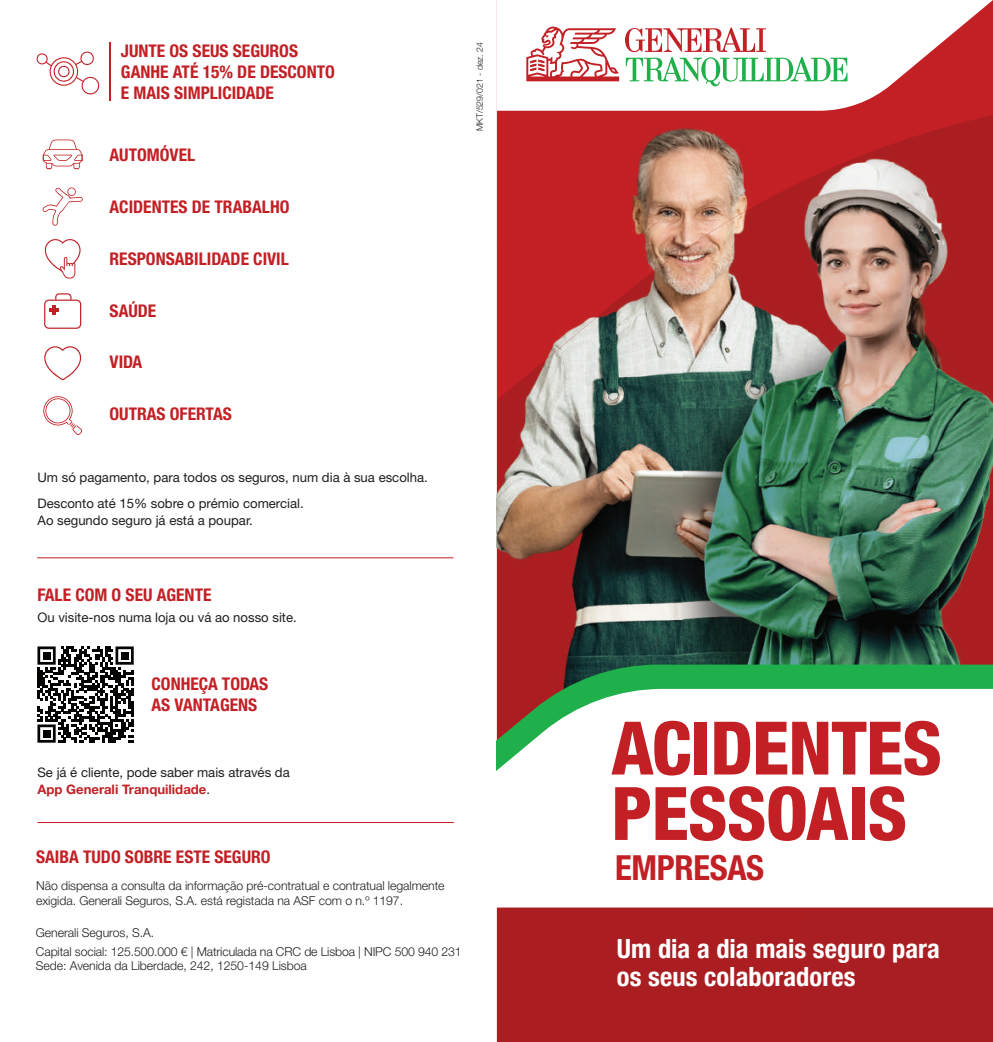
<style>
.page{position:relative;width:993px;height:1042px;background:#fff}
.page>*{position:absolute;margin:0;border:0;box-sizing:border-box;transform-origin:0 0}
.t1{font:800 condensed 73.85px/65.5px "Helvetica Neue LT Std";letter-spacing:-.01em;color:#c22025}
.t2{font:700 condensed 34.65px "Helvetica Neue LT Std";letter-spacing:-.01em;color:#c22025}
.t3{font:700 condensed 26.43px/28.3px "Helvetica Neue";letter-spacing:.005em;color:#fff}
.t4{font:700 condensed 17.5px/21px "Helvetica Neue LT Std";color:#c22025}
.t5{font:13.12px/26.2px "Helvetica Neue LT Std";color:#211d1e}
.t6{font:300 12.25px/14.7px "Helvetica Neue LT Std";letter-spacing:-.005em;color:#211d1e}
.t7{font:300 8.75px "Helvetica Neue LT Std";color:#211d1e}
.s1{font-weight:700;color:#c22025}
</style>
<div class="page">
<img style="left:496px;top:111px;width:310px;height:133px">
<img style="left:806px;top:111px;width:186px;height:4px">
<div style="left:496px;top:244px;width:124px;height:105px;background:#c32025"></div>
<img style="left:620px;top:244px;width:62px;height:6px">
<img style="left:806px;top:115px;width:186px;height:927px">
<img style="left:682px;top:179px;width:125px;height:863px">
<img style="left:558px;top:250px;width:125px;height:792px">
<img style="left:496px;top:349px;width:63px;height:693px">
<svg style="left:496px;top:664px;width:496px;height:25px;background:#329344"></svg>
<svg style="left:496px;top:689px;width:496px;height:218px"></svg>
<svg style="left:496px;top:0;width:496px;height:111px"></svg>
<svg style="left:526px;top:26px;width:321px;height:60px"></svg>
<hr style="left:37px;top:822px;width:417px;height:1px;background:#c22025">
<hr style="left:37px;top:557px;width:416px;height:1px;background:#c22025">
<svg style="left:43px;top:140px;width:40px;height:29px"></svg>
<svg style="left:44px;top:346px;width:37px;height:34px"></svg>
<svg style="left:44px;top:293px;width:37px;height:36px"></svg>
<svg style="left:43px;top:396px;width:39px;height:39px"></svg>
<hr style="left:109px;top:42px;width:1px;height:59px;background:#c22025">
<svg style="left:36px;top:51px;width:63px;height:43px"></svg>
<svg style="left:43px;top:187px;width:40px;height:39px"></svg>
<svg style="left:45px;top:239px;width:35px;height:40px"></svg>
<svg style="left:37px;top:646px;width:97px;height:97px"></svg>
<div style="left:43px;top:652px;width:7px;height:7px;background:#040503"></div>
<div style="left:121px;top:652px;width:7px;height:7px;background:#040503"></div>
<div style="left:43px;top:730px;width:7px;height:7px;background:#040503"></div>
<h3 class="t4" style="left:121px;top:40px;width:215px">JUNTE OS SEUS SEGUROS<br>GANHE ATÉ 15% DE DESCONTO<br>E MAIS SIMPLICIDADE</h3>
<h3 class="t4" style="left:109px;top:144px;width:87px">AUTOMÓVEL</h3>
<h3 class="t4" style="left:109px;top:196px;width:181px">ACIDENTES DE TRABALHO</h3>
<h3 class="t4" style="left:109px;top:248px;width:181px">RESPONSABILIDADE CIVIL</h3>
<h3 class="t4" style="left:109px;top:300px;width:48px">SAÚDE</h3>
<h3 class="t4" style="left:109px;top:351px;width:34px">VIDA</h3>
<h3 class="t4" style="left:109px;top:403px;width:124px">OUTRAS OFERTAS</h3>
<p class="t5" style="left:37px;top:464px;width:391px">Um só pagamento, para todos os seguros, num dia à sua escolha.<br>Desconto até 15% sobre o prémio comercial.</p>
<p class="t5" style="left:37px;top:507px;width:217px">Ao segundo seguro já está a poupar.</p>
<p class="t7" style="left:474px;top:131px;width:91px;rotate:-90deg">MKT/529/021 - dez. 24</p>
<h3 class="t4" style="left:37px;top:584px;width:175px">FALE COM O SEU AGENTE</h3>
<p class="t5" style="left:37px;top:604px;width:261px">Ou visite-nos numa loja ou vá ao nosso site.</p>
<h3 class="t4" style="left:151px;top:673px;width:118px">CONHEÇA TODAS<br>AS VANTAGENS</h3>
<p class="t5" style="left:37px;top:763px;width:254px;line-height:17.5px">Se já é cliente, pode saber mais através da<br><span class="s1">App Generali Tranquilidade</span>.</p>
<h3 class="t4" style="left:36px;top:846px;width:236px">SAIBA TUDO SOBRE ESTE SEGURO</h3>
<p class="t6" style="left:36px;top:878px;width:410px">Não dispensa a consulta da informação pré-contratual e contratual legalmente exigida. Generali Seguros, S.A. está registada na ASF com o n.º 1197.</p>
<p class="t6" style="left:36px;top:923px;width:427px;line-height:18.2px">Generali Seguros, S.A.<br>Capital social: 125.500.000 € | Matriculada na CRC de Lisboa | NIPC 500 940 231</p>
<p class="t6" style="left:36px;top:958px;width:272px">Sede: Avenida da Liberdade, 242, 1250-149 Lisboa</p>
<h1 class="t1" style="left:611px;top:714px;width:332px">ACIDENTES<br>PESSOAIS</h1>
<h2 class="t2" style="left:615px;top:846px;width:150px">EMPRESAS</h2>
<h3 class="t3" style="left:616px;top:932px;width:324px">Um dia a dia mais seguro para os seus colaboradores</h3>
</div>
